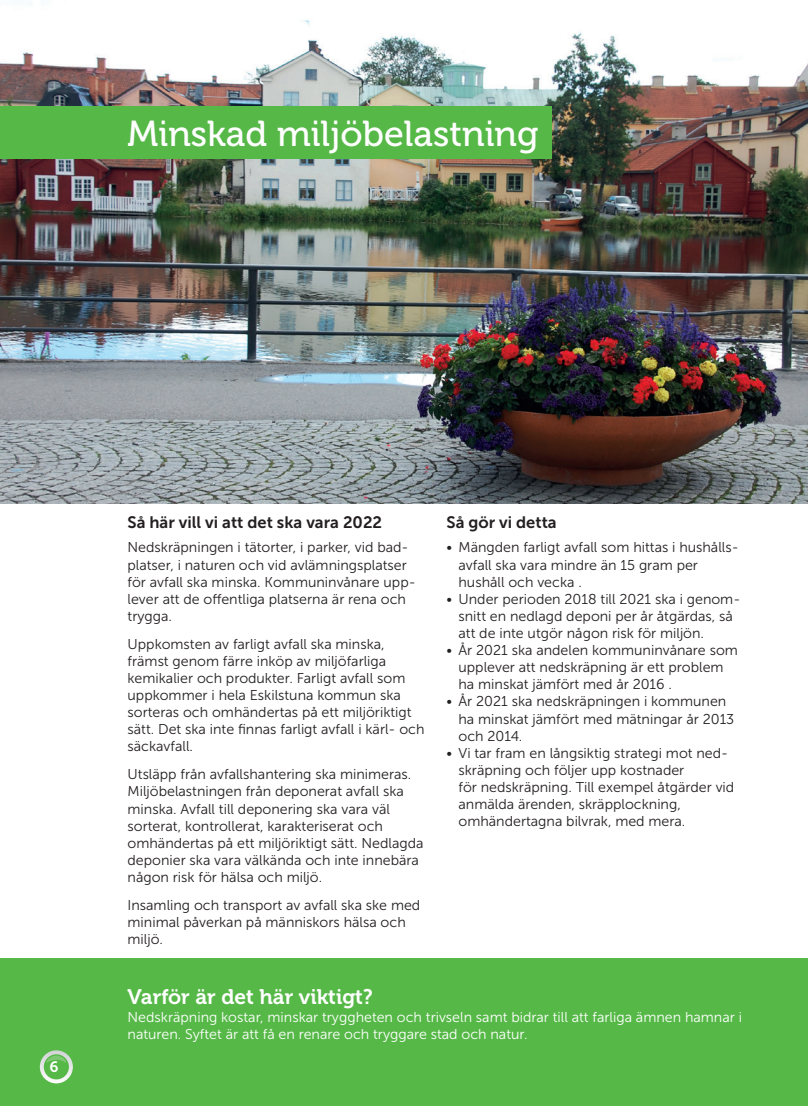
<style>
.page{position:relative;width:808px;height:1106px;background:#fff}
.page>*{position:absolute;margin:0;border:0;box-sizing:border-box;transform-origin:0 0}
.t1{font:36px "Museo 500";color:#fff}
.t2{font:21px "Museo 700";color:#fff}
.t3{font:16.5px "Museo Sans 700";color:#231f20}
.t4{font:15px "Museo Sans 700";color:#fff}
.t5{font:14.25px/17.1px "Museo Sans 300";color:#231f20}
.t6{font:14.25px/17.1px "Museo Sans 300";color:#fff}
</style>
<div class="page">
<img style="left:0;top:3px;width:808px;height:500px">
<div style="left:0;top:959px;width:808px;height:147px;background:#56b947"></div>
<svg style="left:40px;top:1050px;width:33px;height:33px"></svg>
<div style="left:44px;top:1054px;width:25px;height:25px;background:#56b947;border-radius:50%"></div>
<svg style="left:46px;top:1055px;width:20px;height:7px"></svg>
<div style="left:0;top:106px;width:551px;height:52px;background:#56b947"></div>
<h1 class="t1" style="left:128px;top:114px;width:412px">Minskad miljöbelastning</h1>
<p class="t4" style="left:50px;top:1058px;width:11px">6</p>
<p class="t3" style="left:128px;top:513px;width:256px">Så här vill vi att det ska vara 2022</p>
<p class="t5" style="left:128px;top:539px;width:290px">Nedskräpningen i tätorter, i parker, vid bad&shy;platser, i naturen och vid avlämningsplatser för avfall ska minska. Kommuninvånare upp&shy;lever att de offentliga platserna är rena och trygga.</p>
<p class="t5" style="left:128px;top:635px;width:298px">Uppkomsten av farligt avfall ska minska, främst genom färre inköp av miljöfarliga kemikalier och produkter. Farligt avfall som uppkommer i hela Eskilstuna kommun ska sorteras och omhändertas på ett miljöriktigt sätt. Det ska inte finnas farligt avfall i kärl- och säckavfall.</p>
<p class="t5" style="left:128px;top:766px;width:297px">Utsläpp från avfallshantering ska minimeras.<br>Miljöbelastningen från deponerat avfall ska minska. Avfall till deponering ska vara väl sorterat, kontrollerat, karakteriserat och omhändertas på ett miljöriktigt sätt. Nedlagda deponier ska vara välkända och inte innebära någon risk för hälsa och miljö.</p>
<p class="t5" style="left:128px;top:896px;width:294px">Insamling och transport av avfall ska ske med minimal påverkan på människors hälsa och miljö.</p>
<p class="t3" style="left:446px;top:513px;width:112px">Så gör vi detta</p>
<p class="t5" style="left:458px;top:539px;width:282px;text-indent:-12px">• Mängden farligt avfall som hittas i hushålls&shy;avfall ska vara mindre än 15 gram per hushåll och vecka .</p>
<p class="t5" style="left:458px;top:590px;width:283px;text-indent:-12px">• Under perioden 2018 till 2021 ska i genom&shy;snitt en nedlagd deponi per år åtgärdas, så att de inte utgör någon risk för miljön.</p>
<p class="t5" style="left:458px;top:641px;width:281px;text-indent:-12px">• År 2021 ska andelen kommuninvånare som upplever att nedskräpning är ett problem ha minskat jämfört med år 2016 .</p>
<p class="t5" style="left:458px;top:693px;width:277px;text-indent:-12px">• År 2021 ska nedskräpningen i kommunen ha minskat jämfört med mätningar år 2013 och 2014.</p>
<p class="t5" style="left:458px;top:744px;width:277px;text-indent:-12px">• Vi tar fram en långsiktig strategi mot ned&shy;skräpning och följer upp kostnader<br>för nedskräpning. Till exempel åtgärder vid anmälda ärenden, skräpplockning, omhändertagna bilvrak, med mera.</p>
<h2 class="t2" style="left:128px;top:985px;width:247px">Varför är det här viktigt?</h2>
<p class="t6" style="left:128px;top:1008px;width:616px">Nedskräpning kostar, minskar tryggheten och trivseln samt bidrar till att farliga ämnen hamnar i naturen. Syftet är att få en renare och tryggare stad och natur.</p>
</div>
